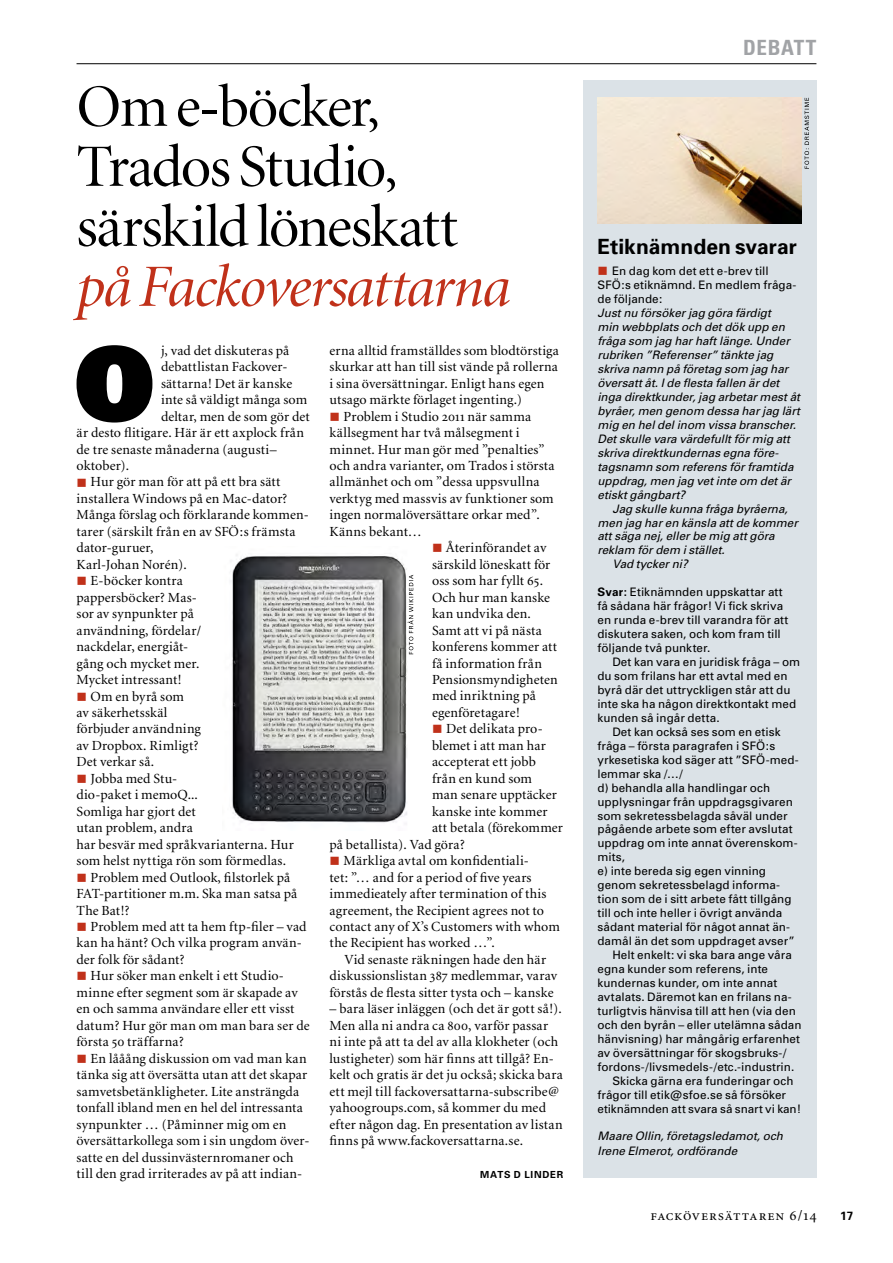
<style>
.page{position:relative;width:893px;height:1263px;background:#fff}
.page>*{position:absolute;margin:0;border:0;box-sizing:border-box;transform-origin:0 0}
.t1{font:900 101.7px "Univers";color:#000}
.t2{font:60px/60px "Minion Display";letter-spacing:-.025em;color:#000}
.t3{font:italic 60px "Minion Display";letter-spacing:-.02em;color:#c0311a}
.t4{font:700 21px "Univers";color:#000}
.t5{font:700 condensed 21px "Univers";letter-spacing:.03em;color:#a1a3a6}
.t6{font:15px "Minion Regular SC";letter-spacing:.055em;color:#000}
.t7{font:13.95px/16.5px "Minion";letter-spacing:.01em;color:#000}
.t8{font:700 12px "Univers";color:#000}
.t9{font:11.7px/14px "Univers";letter-spacing:.005em;color:#000}
.t10{font:italic 11.7px/14px "Univers";color:#000}
.t11{font:700 9.75px "Univers";color:#000}
.s1{color:#c0311a}
.s2{font-family:"Minion Regular SC"}
.s3{font-weight:700}
</style>
<div class="page">
<div style="left:583px;top:81px;width:233px;height:1097px;background:#dbe2e7"></div>
<hr style="left:77px;top:63px;width:739px;height:1px;background:#000">
<img style="left:232px;top:554px;width:182px;height:270px">
<svg style="left:408px;top:575px;width:5px;height:79px"></svg>
<svg style="left:804px;top:98px;width:5px;height:71px"></svg>
<img style="left:597px;top:98px;width:204px;height:125px">
<h2 class="t2" style="left:77px;top:79px;width:383px">Om e-böcker,<br>Trados Studio, särskild löneskatt</h2>
<h2 class="t3" style="left:77px;top:258px;width:435px">på Fackoversattarna</h2>
<h1 class="t1" style="left:74px;top:317px;width:83px">O</h1>
<p class="t7" style="left:161px;top:343px;width:130px">j, vad det diskuteras på</p>
<p class="t7" style="left:161px;top:359px;width:128px">debattlistan Fackover-</p>
<p class="t7" style="left:161px;top:375px;width:133px">sättarna! Det är kanske</p>
<p class="t7" style="left:161px;top:392px;width:148px">inte så väldigt många som</p>
<p class="t7" style="left:161px;top:408px;width:150px">deltar, men de som gör det</p>
<p class="t7" style="left:77px;top:425px;width:229px">är desto flitigare. Här är ett axplock från</p>
<p class="t7" style="left:77px;top:441px;width:202px">de tre senaste månaderna (augusti–</p>
<p class="t7" style="left:77px;top:458px;width:54px">oktober).</p>
<p class="t7" style="left:77px;top:474px;width:234px"><span class="s1">■</span> Hur gör man för att på ett bra sätt installera Windows på en Mac-dator?<br>Många förslag och förklarande kommen&shy;tarer (särskilt från en av SFÖ:s främsta dator-guruer,<br>Karl-Johan Norén).</p>
<p class="t7" style="left:77px;top:573px;width:126px"><span class="s1">■</span> E-böcker kontra pappersböcker? Mas&shy;sor av synpunkter på användning, fördelar/ nackdelar, energiåt&shy;gång och mycket mer.<br>Mycket intressant!</p>
<p class="t7" style="left:77px;top:688px;width:126px"><span class="s1">■</span> Om en byrå som<br>av säkerhetsskäl förbjuder användning av Dropbox. Rimligt?<br>Det verkar så.</p>
<p class="t7" style="left:77px;top:771px;width:219px"><span class="s1">■</span> Jobba med Stu-<br>dio-paket i memoQ...<br>Somliga har gjort det<br>utan problem, andra<br>har besvär med språkvarianterna. Hur som helst nyttiga rön som förmedlas.</p>
<p class="t7" style="left:77px;top:869px;width:222px"><span class="s1">■</span> Problem med Outlook, filstorlek på<br>FAT-partitioner m.m. Ska man satsa på<br>The Bat!?</p>
<p class="t7" style="left:77px;top:919px;width:232px"><span class="s1">■</span> Problem med att ta hem ftp-filer – vad kan ha hänt? Och vilka program använ&shy;der folk för sådant?</p>
<p class="t7" style="left:77px;top:968px;width:235px"><span class="s1">■</span> Hur söker man enkelt i ett Studio&shy;minne efter segment som är skapade av en och samma användare eller ett visst datum? Hur gör man om man bara ser de första <span class="s2">50</span> träffarna?</p>
<p class="t7" style="left:77px;top:1050px;width:234px"><span class="s1">■</span> En lååång diskussion om vad man kan tänka sig att översätta utan att det skapar samvetsbetänkligheter. Lite ansträngda tonfall ibland men en hel del intressanta synpunkter … (Påminner mig om en översättarkollega som i sin ungdom över&shy;satte en del dussinvästernromaner och till den grad irriterades av på att indian-</p>
<p class="t7" style="left:330px;top:343px;width:231px">erna alltid framställdes som blodtörstiga skurkar att han till sist vände på rollerna i sina översättningar. Enligt hans egen utsago märkte förlaget ingenting.)</p>
<p class="t7" style="left:330px;top:408px;width:227px"><span class="s1">■</span> Problem i Studio <span class="s2">2011</span> när samma källsegment har två målsegment i minnet. Hur man gör med ”penalties” och andra varianter, om Trados i största allmänhet och om ”dessa uppsvullna verktyg med massvis av funktioner som ingen normalöversättare orkar med”.<br>Känns bekant…</p>
<p class="t7" style="left:432px;top:540px;width:127px"><span class="s1">■</span> Återinförandet av särskild löneskatt för oss som har fyllt <span class="s2">65</span>.<br>Och hur man kanske kan undvika den.<br>Samt att vi på nästa konferens kommer att få information från<br>Pensionsmyndigheten med inriktning på egenföretagare!</p>
<p class="t7" style="left:432px;top:721px;width:112px"><span class="s1">■</span> Det delikata pro-</p>
<p class="t7" style="left:432px;top:738px;width:115px">blemet i att man har</p>
<p class="t7" style="left:432px;top:754px;width:105px">accepterat ett jobb</p>
<p class="t7" style="left:432px;top:771px;width:102px">från en kund som</p>
<p class="t7" style="left:432px;top:787px;width:126px">man senare upptäcker</p>
<p class="t7" style="left:432px;top:803px;width:117px">kanske inte kommer</p>
<p class="t7" style="left:432px;top:820px;width:132px">att betala (förekommer</p>
<p class="t7" style="left:330px;top:836px;width:137px">på betallista). Vad göra?</p>
<p class="t7" style="left:330px;top:853px;width:232px"><span class="s1">■</span> Märkliga avtal om konfidentiali-<br>tet: ”… and for a period of five years immedieately after termination of this agreement, the Recipient agrees not to contact any of X’s Customers with whom the Recipient has worked …”.</p>
<p class="t7" style="left:330px;top:952px;width:229px;text-align:center">Vid senaste räkningen hade den här diskussionslistan <span class="s2">387</span> medlemmar, varav förstås de flesta sitter tysta och – kanske</p>
<p class="t7" style="left:330px;top:1001px;width:235px">– bara läser inläggen (och det är gott så!).<br>Men alla ni andra ca <span class="s2">800</span>, varför passar ni inte på att ta del av alla klokheter (och lustigheter) som här finns att tillgå? En&shy;kelt och gratis är det ju också; skicka bara ett mejl till fackoversattarna-subscribe@ yahoogroups.com, så kommer du med efter någon dag. En presentation av listan finns på www.fackoversattarna.se.</p>
<p class="t11" style="left:480px;top:1168px;width:9px">Mats</p>
<p class="t11" style="left:514px;top:1168px;width:40px">D Linder</p>
<h3 class="t5" style="left:743px;top:35px;width:75px">DEBATT</h3>
<h3 class="t4" style="left:597px;top:234px;width:201px">Etiknämnden svarar</h3>
<p class="t9" style="left:597px;top:264px;width:200px"><span class="s1">■</span> En dag kom det ett e-brev till<br>SFÖ:s etiknämnd. En medlem fråga&shy;de följande:</p>
<p class="t10" style="left:597px;top:306px;width:204px">Just nu försöker jag göra färdigt<br>min webbplats och det dök upp en fråga som jag har haft länge. Under rubriken ”Referenser” tänkte jag skriva namn på företag som jag har översatt åt. I de flesta fallen är det inga direktkunder, jag arbetar mest åt byråer, men genom dessa har jag lärt mig en hel del inom vissa branscher.<br>Det skulle vara värdefullt för mig att skriva direktkundernas egna före&shy;tagsnamn som referens för framtida uppdrag, men jag vet inte om det är etiskt gångbart?</p>
<p class="t10" style="left:612px;top:502px;width:177px">Jag skulle kunna fråga byråerna,</p>
<p class="t10" style="left:597px;top:515px;width:202px">men jag har en känsla att de kommer</p>
<p class="t10" style="left:597px;top:529px;width:179px">att säga nej, eller be mig att göra</p>
<p class="t10" style="left:597px;top:543px;width:129px">reklam för dem i stället.</p>
<p class="t10" style="left:612px;top:557px;width:77px">Vad tycker ni?</p>
<p class="t9" style="left:597px;top:585px;width:193px"><span class="s3">Svar:</span> Etiknämnden uppskattar att få sådana här frågor! Vi fick skriva en runda e-brev till varandra för att diskutera saken, och kom fram till följande två punkter.</p>
<p class="t9" style="left:612px;top:655px;width:189px">Det kan vara en juridisk fråga – om</p>
<p class="t9" style="left:597px;top:669px;width:192px">du som frilans har ett avtal med en</p>
<p class="t9" style="left:597px;top:683px;width:195px">byrå där det uttryckligen står att du</p>
<p class="t9" style="left:597px;top:697px;width:200px">inte ska ha någon direktkontakt med</p>
<p class="t9" style="left:597px;top:711px;width:124px">kunden så ingår detta.</p>
<p class="t9" style="left:612px;top:725px;width:170px">Det kan också ses som en etisk</p>
<p class="t9" style="left:597px;top:739px;width:179px">fråga – första paragrafen i SFÖ:s</p>
<p class="t9" style="left:597px;top:753px;width:203px">yrkesetiska kod säger att ”SFÖ-med-</p>
<p class="t9" style="left:597px;top:767px;width:87px">lemmar ska /…/</p>
<p class="t9" style="left:597px;top:781px;width:174px">d) behandla alla handlingar och</p>
<p class="t9" style="left:597px;top:794px;width:197px">upplysningar från uppdragsgivaren</p>
<p class="t9" style="left:597px;top:808px;width:192px">som sekretessbelagda såväl under</p>
<p class="t9" style="left:597px;top:822px;width:197px">pågående arbete som efter avslutat</p>
<p class="t9" style="left:597px;top:836px;width:202px">uppdrag om inte annat överenskom-</p>
<p class="t9" style="left:597px;top:850px;width:29px">mits,</p>
<p class="t9" style="left:597px;top:864px;width:170px">e) inte bereda sig egen vinning</p>
<p class="t9" style="left:597px;top:878px;width:184px">genom sekretessbelagd informa-</p>
<p class="t9" style="left:597px;top:892px;width:196px">tion som de i sitt arbete fått tillgång</p>
<p class="t9" style="left:597px;top:906px;width:186px">till och inte heller i övrigt använda</p>
<p class="t9" style="left:597px;top:920px;width:194px">sådant material för något annat än-</p>
<p class="t9" style="left:597px;top:934px;width:199px">damål än det som uppdraget avser”</p>
<p class="t9" style="left:612px;top:948px;width:181px">Helt enkelt: vi ska bara ange våra</p>
<p class="t9" style="left:597px;top:962px;width:172px">egna kunder som referens, inte</p>
<p class="t9" style="left:597px;top:976px;width:182px">kundernas kunder, om inte annat</p>
<p class="t9" style="left:597px;top:990px;width:196px">avtalats. Däremot kan en frilans na-</p>
<p class="t9" style="left:597px;top:1004px;width:200px">turligtvis hänvisa till att hen (via den</p>
<p class="t9" style="left:597px;top:1018px;width:206px">och den byrån – eller utelämna sådan</p>
<p class="t9" style="left:597px;top:1032px;width:204px">hänvisning) har mångårig erfarenhet</p>
<p class="t9" style="left:597px;top:1046px;width:190px">av översättningar för skogsbruks-/</p>
<p class="t9" style="left:597px;top:1060px;width:198px">fordons-/livsmedels-/etc.-industrin.</p>
<p class="t9" style="left:612px;top:1073px;width:183px">Skicka gärna era funderingar och</p>
<p class="t9" style="left:597px;top:1087px;width:190px">frågor till etik@sfoe.se så försöker</p>
<p class="t9" style="left:597px;top:1101px;width:205px">etiknämnden att svara så snart vi kan!</p>
<p class="t10" style="left:597px;top:1129px;width:187px;line-height:15px">Maare Ollin, företagsledamot, och<br>Irene Elmerot, ordförande</p>
<p class="t6" style="left:651px;top:1208px;width:167px">facköversättaren 6/14</p>
<p class="t8" style="left:840px;top:1209px;width:15px">17</p>
</div>
